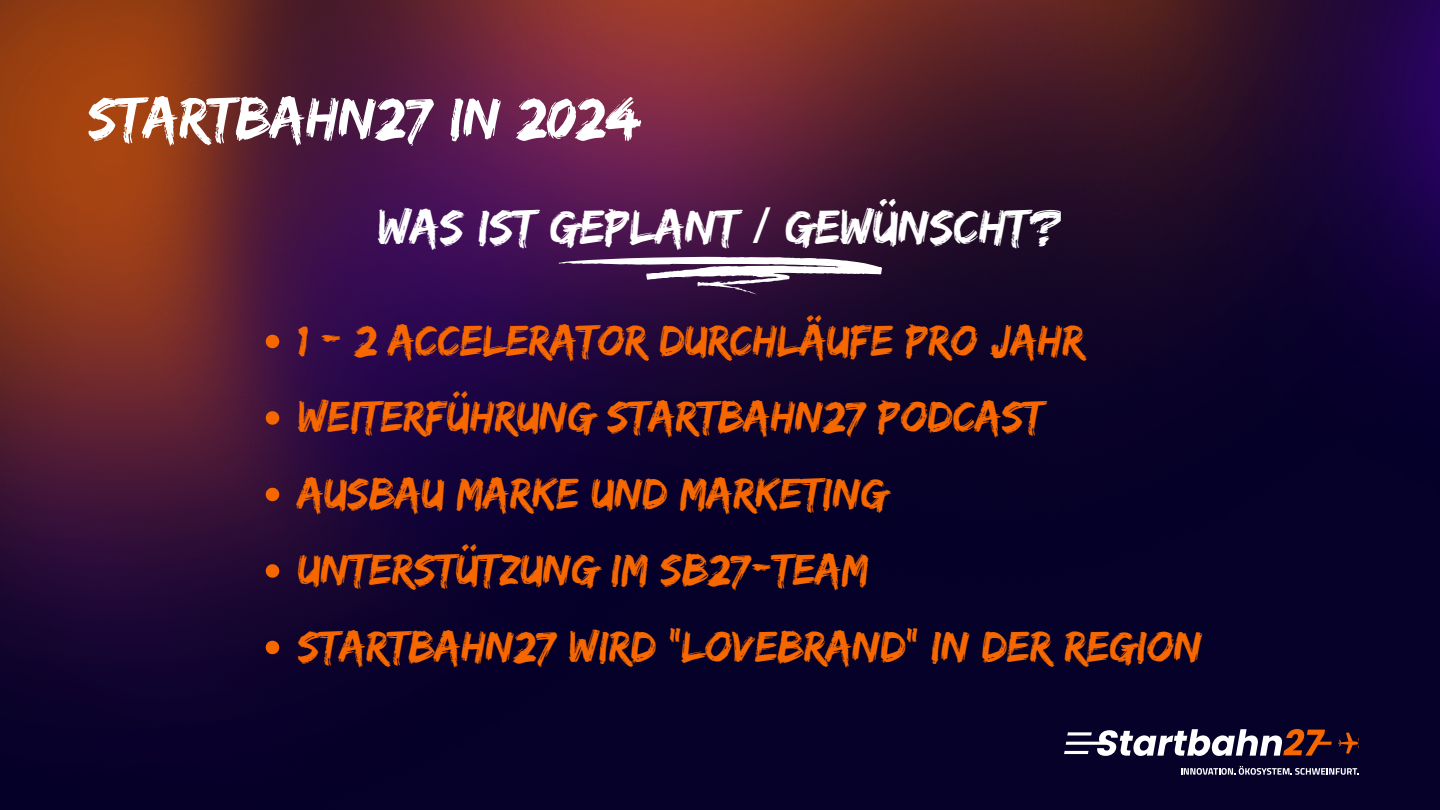
<style>
.page{position:relative;width:1440px;height:810px;background:#fff}
.page>*{position:absolute;margin:0;border:0;box-sizing:border-box;transform-origin:0 0}
.t1{font:60px "Edo";color:#fff}
.t2{font:50px "Edo";color:#fff}
.t3{font:45px "Edo";color:#f66700}
.s1{font-family:"Noto Sans"}
</style>
<div class="page">
<img style="left:0;top:0;width:1440px;height:810px">
<svg style="left:1064px;top:729px;width:268px;height:27px"></svg>
<svg style="left:1338px;top:732px;width:21px;height:22px"></svg>
<svg style="left:1181px;top:766px;width:178px;height:9px;background:#5e5c75"></svg>
<svg style="left:558px;top:257px;width:324px;height:37px"></svg>
<svg style="left:266px;top:335px;width:13px;height:13px"></svg>
<svg style="left:266px;top:411px;width:13px;height:14px"></svg>
<svg style="left:266px;top:488px;width:13px;height:13px"></svg>
<svg style="left:266px;top:564px;width:13px;height:14px"></svg>
<svg style="left:266px;top:641px;width:13px;height:13px"></svg>
<p class="t1" style="left:88px;top:83px;width:553px">STARTBAHN27 IN 2024</p>
<p class="t2" style="left:378px;top:198px;width:686px">WAS IST GEPLANT <span class="s1">/</span> GEWÜNSCHT?</p>
<p class="t3" style="left:298px;top:314px;width:788px">1 - 2 ACCELERATOR DURCHLÄUFE PRO JAHR</p>
<p class="t3" style="left:298px;top:391px;width:747px">WEITERFÜHRUNG STARTBAHN27 PODCAST</p>
<p class="t3" style="left:298px;top:467px;width:591px">AUSBAU MARKE UND MARKETING</p>
<p class="t3" style="left:298px;top:544px;width:572px">UNTERSTÜTZUNG IM SB27-TEAM</p>
<p class="t3" style="left:298px;top:620px;width:906px">STARTBAHN27 WIRD "LOVEBRAND" IN DER REGION</p>
</div>
